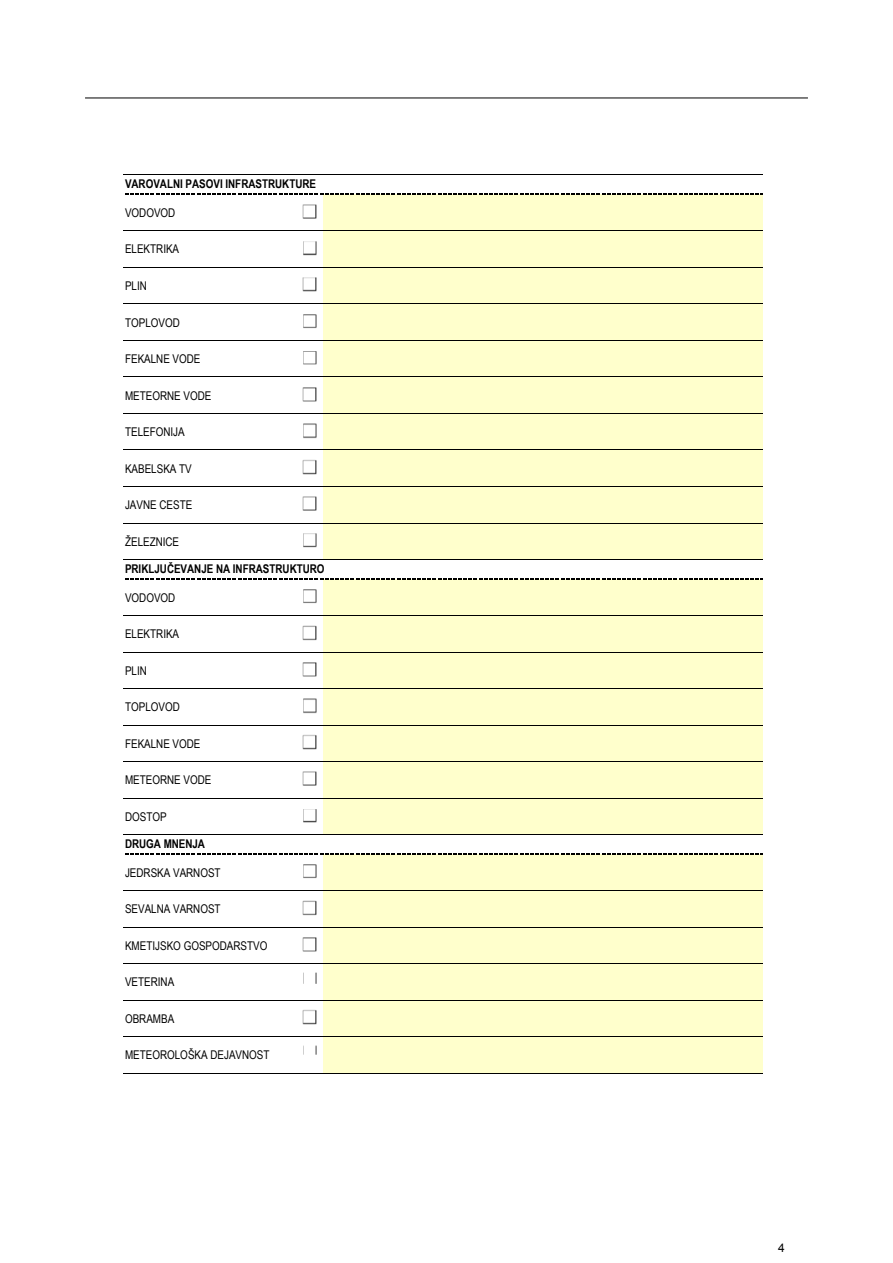
<style>
.page{position:relative;width:893px;height:1263px;background:#fff}
.page>*{position:absolute;margin:0;border:0;box-sizing:border-box;transform-origin:0 0}
.t1{font:12px "Arial Narrow";color:#000}
.t2{font:700 12px "Arial Narrow";letter-spacing:-.005em;color:#000}
.t3{font:12px "Arial";color:#000}
</style>
<div class="page">
<hr style="left:85px;top:98px;width:723px;height:1px;background:#000">
<div style="left:323px;top:194px;width:439px;height:366px;background:#ffc"></div>
<div style="left:323px;top:579px;width:439px;height:256px;background:#ffc"></div>
<div style="left:323px;top:854px;width:439px;height:219px;background:#ffc"></div>
<hr style="left:123px;top:175px;width:639px;height:1px;background:#000">
<svg style="left:125px;top:194px;width:638px;height:1px"></svg>
<hr style="left:123px;top:231px;width:639px;height:1px;background:#000">
<hr style="left:123px;top:267px;width:639px;height:1px;background:#000">
<hr style="left:123px;top:304px;width:639px;height:1px;background:#000">
<hr style="left:123px;top:340px;width:639px;height:1px;background:#000">
<hr style="left:123px;top:377px;width:639px;height:1px;background:#000">
<hr style="left:123px;top:413px;width:639px;height:1px;background:#000">
<hr style="left:123px;top:450px;width:639px;height:1px;background:#000">
<hr style="left:123px;top:486px;width:639px;height:1px;background:#000">
<hr style="left:123px;top:523px;width:639px;height:1px;background:#000">
<hr style="left:123px;top:559px;width:639px;height:1px;background:#000">
<svg style="left:125px;top:578px;width:638px;height:1px"></svg>
<hr style="left:123px;top:615px;width:639px;height:1px;background:#000">
<hr style="left:123px;top:652px;width:639px;height:1px;background:#000">
<hr style="left:123px;top:688px;width:639px;height:1px;background:#000">
<hr style="left:123px;top:725px;width:639px;height:1px;background:#000">
<hr style="left:123px;top:761px;width:639px;height:1px;background:#000">
<hr style="left:123px;top:798px;width:639px;height:1px;background:#000">
<hr style="left:123px;top:834px;width:639px;height:1px;background:#000">
<svg style="left:125px;top:853px;width:638px;height:1px"></svg>
<hr style="left:123px;top:890px;width:639px;height:1px;background:#000">
<hr style="left:123px;top:927px;width:639px;height:1px;background:#000">
<hr style="left:123px;top:963px;width:639px;height:1px;background:#000">
<hr style="left:123px;top:1000px;width:639px;height:1px;background:#000">
<hr style="left:123px;top:1036px;width:639px;height:1px;background:#000">
<hr style="left:123px;top:1073px;width:639px;height:1px;background:#000">
<img style="left:302px;top:204px;width:15px;height:15px">
<img style="left:303px;top:241px;width:14px;height:14px">
<img style="left:302px;top:277px;width:15px;height:15px">
<img style="left:303px;top:314px;width:14px;height:14px">
<img style="left:303px;top:351px;width:14px;height:14px">
<img style="left:302px;top:387px;width:15px;height:14px">
<img style="left:303px;top:423px;width:14px;height:15px">
<img style="left:302px;top:459px;width:15px;height:15px">
<img style="left:302px;top:496px;width:15px;height:15px">
<img style="left:303px;top:533px;width:14px;height:15px">
<img style="left:303px;top:589px;width:14px;height:14px">
<img style="left:302px;top:625px;width:15px;height:15px">
<img style="left:302px;top:662px;width:15px;height:15px">
<img style="left:303px;top:698px;width:14px;height:15px">
<img style="left:302px;top:734px;width:15px;height:16px">
<img style="left:302px;top:771px;width:15px;height:15px">
<img style="left:303px;top:809px;width:14px;height:14px">
<img style="left:303px;top:864px;width:14px;height:15px">
<img style="left:302px;top:900px;width:15px;height:15px">
<img style="left:302px;top:937px;width:15px;height:15px">
<img style="left:303px;top:973px;width:14px;height:10px">
<img style="left:302px;top:1009px;width:15px;height:16px">
<img style="left:303px;top:1046px;width:14px;height:8px">
<p class="t2" style="left:125px;top:175px;width:193px">VAROVALNI PASOVI INFRASTRUKTURE</p>
<p class="t1" style="left:125px;top:204px;width:52px">VODOVOD</p>
<p class="t1" style="left:125px;top:240px;width:56px">ELEKTRIKA</p>
<p class="t1" style="left:125px;top:277px;width:23px">PLIN</p>
<p class="t1" style="left:125px;top:313px;width:56px">TOPLOVOD</p>
<p class="t1" style="left:125px;top:350px;width:77px">FEKALNE VODE</p>
<p class="t1" style="left:125px;top:386px;width:88px">METEORNE VODE</p>
<p class="t1" style="left:125px;top:423px;width:61px">TELEFONIJA</p>
<p class="t1" style="left:125px;top:460px;width:68px">KABELSKA TV</p>
<p class="t1" style="left:125px;top:496px;width:69px">JAVNE CESTE</p>
<p class="t1" style="left:125px;top:533px;width:56px">ŽELEZNICE</p>
<p class="t2" style="left:125px;top:560px;width:201px">PRIKLJUČEVANJE NA INFRASTRUKTURO</p>
<p class="t1" style="left:125px;top:589px;width:52px">VODOVOD</p>
<p class="t1" style="left:125px;top:625px;width:56px">ELEKTRIKA</p>
<p class="t1" style="left:125px;top:662px;width:23px">PLIN</p>
<p class="t1" style="left:125px;top:698px;width:56px">TOPLOVOD</p>
<p class="t1" style="left:125px;top:735px;width:77px">FEKALNE VODE</p>
<p class="t1" style="left:125px;top:771px;width:88px">METEORNE VODE</p>
<p class="t1" style="left:125px;top:808px;width:43px">DOSTOP</p>
<p class="t2" style="left:125px;top:835px;width:82px">DRUGA MNENJA</p>
<p class="t1" style="left:125px;top:864px;width:97px">JEDRSKA VARNOST</p>
<p class="t1" style="left:125px;top:900px;width:97px">SEVALNA VARNOST</p>
<p class="t1" style="left:125px;top:937px;width:144px">KMETIJSKO GOSPODARSTVO</p>
<p class="t1" style="left:125px;top:973px;width:51px">VETERINA</p>
<p class="t1" style="left:125px;top:1010px;width:51px">OBRAMBA</p>
<p class="t1" style="left:125px;top:1046px;width:146px">METEOROLOŠKA DEJAVNOST</p>
<p class="t3" style="left:778px;top:1240px;width:8px">4</p>
</div>
